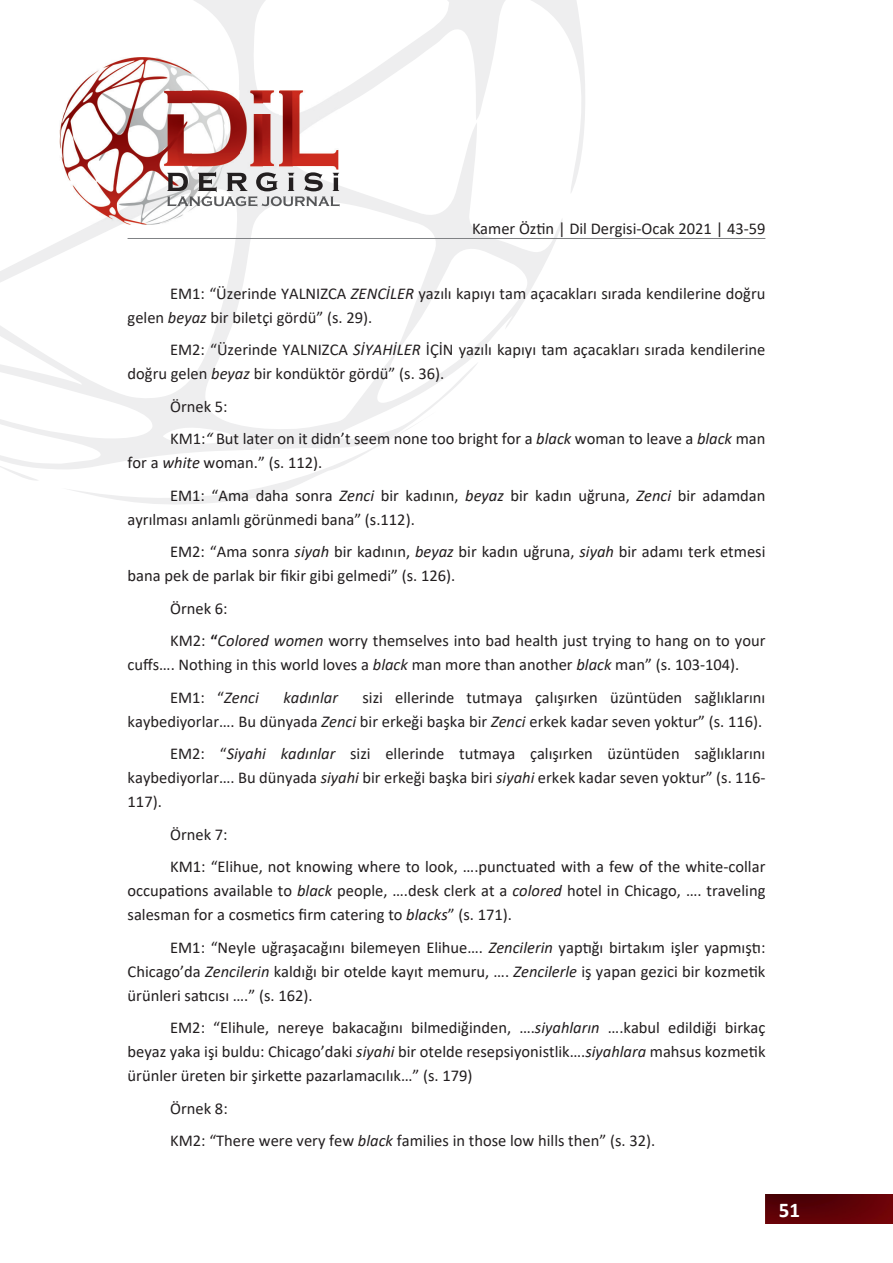
<style>
.page{position:relative;width:893px;height:1263px;background:#fff}
.page>*{position:absolute;margin:0;border:0;box-sizing:border-box;transform-origin:0 0}
.t1{font:700 21px "Calibri";color:#fff}
.t2{font:16.5px/24px "Calibri";color:#211d1e}
.t3{font:16.5px/24px "Calibri";color:#231f20}
.t4{font:italic 16.5px "Calibri";color:#231f20}
.s1{font-style:italic}
.s2{color:#231f20}
.s3{color:#211d1e}
.s4{font-weight:700}
</style>
<div class="page">
<svg style="left:0;top:0;width:585px;height:504px"></svg>
<img style="left:192px;top:58px;width:35px;height:167px">
<img style="left:192px;top:91px;width:146px;height:79px">
<img style="left:279px;top:91px;width:13px;height:75px">
<img style="left:250px;top:114px;width:12px;height:52px">
<svg style="left:250px;top:91px;width:12px;height:13px"></svg>
<img style="left:192px;top:91px;width:47px;height:75px">
<img style="left:60px;top:57px;width:132px;height:168px">
<svg style="left:167px;top:172px;width:173px;height:34px;background:#b3b2b3"></svg>
<hr style="left:128px;top:238px;width:637px;height:1px;background:#808285">
<img style="left:765px;top:1194px;width:128px;height:30px">
<p class="t3" style="left:472px;top:216px;width:295px">Kamer Öztin | Dil Dergisi-Ocak 2021 | 43-59</p>
<p class="t3" style="left:128px;top:281px;width:639px;text-indent:43px">EM1: “Üzerinde YALNIZCA <span class="s1">ZENCİLER</span> yazılı kapıyı tam açacakları sırada kendilerine doğru gelen <span class="s1">beyaz</span> bir biletçi gördü” (s. 29).</p>
<p class="t3" style="left:128px;top:337px;width:639px;text-indent:43px">EM2: “Üzerinde YALNIZCA <span class="s1">SİYAHİLER</span> İÇİN yazılı kapıyı tam açacakları sırada kendilerine doğru gelen <span class="s1">beyaz</span> bir kondüktör gördü” (s. 36).</p>
<p class="t2" style="left:170px;top:389px;width:597px;line-height:32.5px"><span class="s2">Örnek 5:<br>KM1:</span><span class="s1">“</span> But later on it didn’t seem none too bright for a <span class="s1">black</span> woman to leave a <span class="s1">black</span> man</p>
<p class="t2" style="left:170px;top:446px;width:597px;line-height:32.5px;text-indent:-43px">for a <span class="s1">white</span> woman.” (s. 112).<br>EM1: “Ama daha sonra <span class="s1">Zenci</span> bir kadının, <span class="s1">beyaz</span> bir kadın uğruna, <span class="s1">Zenci</span> bir adamdan</p>
<p class="t2" style="left:170px;top:502px;width:597px;line-height:32.5px;text-indent:-43px">ayrılması anlamlı görünmedi bana” (s.112).<br>EM2: “Ama sonra <span class="s1">siyah</span> bir kadının, <span class="s1">beyaz</span> bir kadın uğruna, <span class="s1">siyah</span> bir adamı terk etmesi</p>
<p class="t3" style="left:170px;top:559px;width:597px;line-height:32.5px;text-indent:-43px"><span class="s3">bana pek de parlak bir fikir gibi gelmedi” (s. 126).<br>Örnek 6:<br></span>KM2: <span class="s4">“</span><span class="s1">Colored women</span> worry themselves into bad health just trying to hang on to your</p>
<p class="t3" style="left:170px;top:648px;width:571px;line-height:32.5px;text-indent:-43px">cuffs…. Nothing in this world loves a <span class="s1">black</span> man more than another <span class="s1">black</span> man” (s. 103-104).<br>EM1: “<span class="s1">Zenci</span></p>
<p class="t3" style="left:128px;top:685px;width:639px;text-align:right">sizi ellerinde tutmaya çalışırken üzüntüden sağlıklarını<br>kaybediyorlar…. Bu dünyada <span class="s1">Zenci</span> bir erkeği başka bir <span class="s1">Zenci</span> erkek kadar seven yoktur” (s. 116).</p>
<p class="t3" style="left:128px;top:741px;width:639px;text-align:justify;text-indent:43px">EM2: “<span class="s1">Siyahi kadınlar</span> sizi ellerinde tutmaya çalışırken üzüntüden sağlıklarını kaybediyorlar…. Bu dünyada <span class="s1">siyahi</span> bir erkeği başka biri <span class="s1">siyahi</span> erkek kadar seven yoktur” (s. 116- 117).</p>
<p class="t3" style="left:170px;top:822px;width:59px">Örnek 7:</p>
<p class="t2" style="left:128px;top:854px;width:639px;text-align:justify;text-indent:43px">KM1: “Elihue, not knowing where to look, ….punctuated with a few of the white-collar occupations available to <span class="s1">black</span> people, ….desk clerk at a <span class="s1">colored</span> hotel in Chicago, …. traveling salesman for a cosmetics firm catering to <span class="s1">blacks</span>” (s. 171).</p>
<p class="t2" style="left:128px;top:935px;width:639px;text-align:justify;text-indent:43px">EM1: “Neyle uğraşacağını bilemeyen Elihue…. <span class="s1">Zencilerin</span> yaptığı birtakım işler yapmıştı:<br>Chicago’da <span class="s1">Zencilerin</span> kaldığı bir otelde kayıt memuru, …. <span class="s1">Zencilerle</span> iş yapan gezici bir kozmetik ürünleri satıcısı ….” (s. 162).</p>
<p class="t2" style="left:128px;top:1015px;width:639px;text-align:justify;text-indent:43px">EM2: “Elihule, nereye bakacağını bilmediğinden, ….<span class="s1">siyahların</span> ….kabul edildiği birkaç beyaz yaka işi buldu: Chicago’daki <span class="s1">siyahi</span> bir otelde resepsiyonistlik….<span class="s1">siyahlara</span> mahsus kozmetik ürünler üreten bir şirkette pazarlamacılık…” (s. 179)</p>
<p class="t3" style="left:170px;top:1092px;width:487px;line-height:32.5px">Örnek 8:<br>KM2: “There were very few <span class="s1">black</span> families in those low hills then” (s. 32).</p>
<p class="t4" style="left:283px;top:686px;width:56px">kadınlar</p>
<p class="t1" style="left:779px;top:1195px;width:23px">51</p>
</div>
